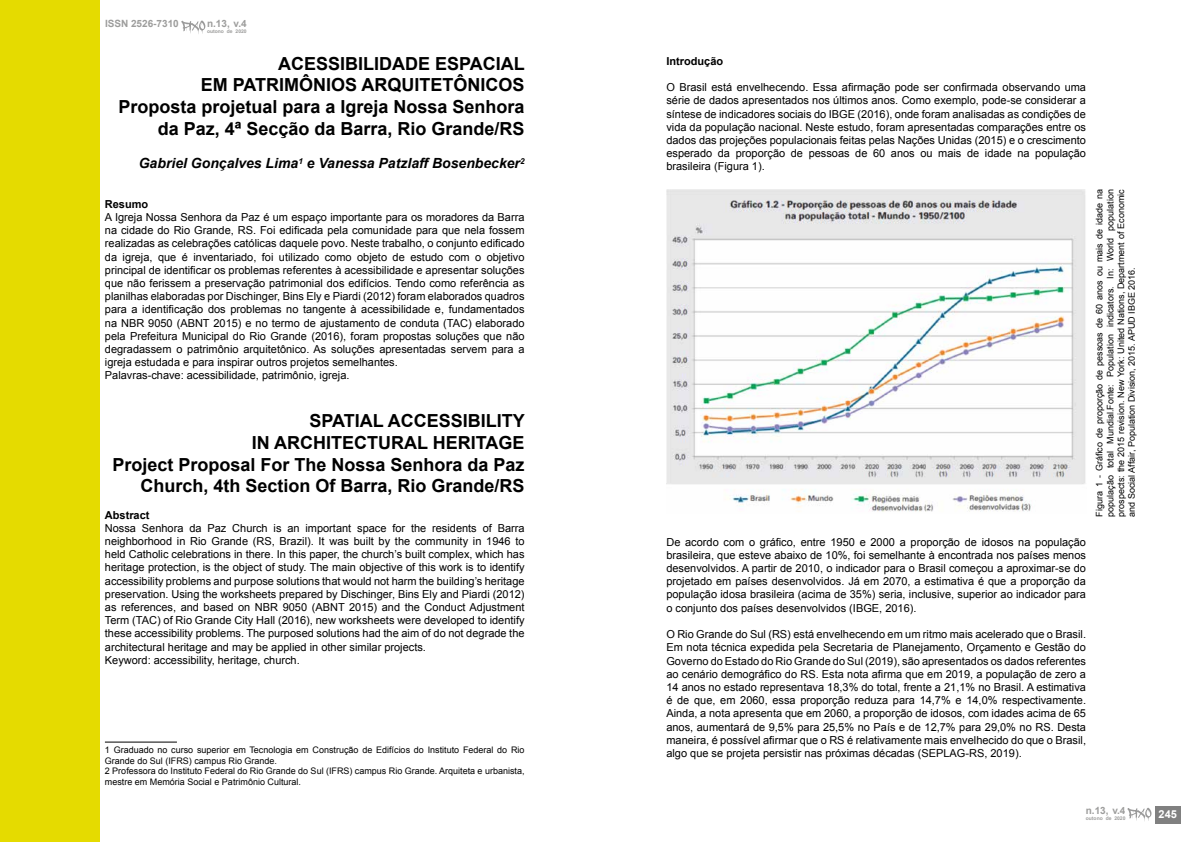
<style>
.page{position:relative;width:1191px;height:842px;background:#fff}
.page>*{position:absolute;margin:0;border:0;box-sizing:border-box;transform-origin:0 0}
.t1{font:700 18px/21.6px "Arial";color:#000;text-align:right}
.t2{font:italic 700 14px "Arial";color:#000}
.t3{font:11px/13.2px "Arial";color:#000;text-align:justify}
.t4{font:700 11px "Arial";color:#000}
.t5{font:700 11px "Arial";color:#fff}
.t6{font:700 10px "Arial";color:#9d9d9c}
.t7{font:9px/10.8px "Arial";color:#000}
.t8{font:700 5px "Arial";color:#9d9d9c}
</style>
<div class="page">
<div style="left:0;top:0;width:99px;height:842px;background:#e5db00"></div>
<hr style="left:105px;top:741px;width:72px;height:1px;background:#000">
<img style="left:666px;top:189px;width:420px;height:323px">
<svg style="left:181px;top:21px;width:24px;height:13px"></svg>
<div style="left:1155px;top:806px;width:25px;height:17px;background:#808080"></div>
<svg style="left:1127px;top:808px;width:24px;height:13px"></svg>
<p class="t6" style="left:105px;top:17px;width:75px">ISSN 2526-7310</p>
<p class="t6" style="left:207px;top:17px;width:41px">n.13, v.4</p>
<p class="t8" style="left:207px;top:28px;width:41px">outono de 2020</p>
<h1 class="t1" style="left:118px;top:53px;width:408px">ACESSIBILIDADE ESPACIAL<br>EM PATRIMÔNIOS ARQUITETÔNICOS<br>Proposta projetual para a Igreja Nossa Senhora da Paz, 4ª Secção da Barra, Rio Grande/RS</h1>
<p class="t2" style="left:139px;top:154px;width:387px">Gabriel Gonçalves Lima<sup>1</sup> e Vanessa Patzlaff Bosenbecker<sup>2</sup></p>
<p class="t4" style="left:105px;top:197px;width:45px">Resumo</p>
<p class="t3" style="left:105px;top:211px;width:421px;text-align:left">A Igreja Nossa Senhora da Paz é um espaço importante para os moradores da Barra na cidade do Rio Grande, RS. Foi edificada pela comunidade para que nela fossem realizadas as celebrações católicas daquele povo. Neste trabalho, o conjunto edificado da igreja, que é inventariado, foi utilizado como objeto de estudo com o objetivo principal de identificar os problemas referentes à acessibilidade e apresentar soluções que não ferissem a preservação patrimonial dos edifícios. Tendo como referência as planilhas elaboradas por Dischinger, Bins Ely e Piardi (2012) foram elaborados quadros para a identificação dos problemas no tangente à acessibilidade e, fundamentados na NBR 9050 (ABNT 2015) e no termo de ajustamento de conduta (TAC) elaborado pela Prefeitura Municipal do Rio Grande (2016), foram propostas soluções que não degradassem o patrimônio arquitetônico. As soluções apresentadas servem para a igreja estudada e para inspirar outros projetos semelhantes.<br>Palavras-chave: acessibilidade, patrimônio, igreja.</p>
<h1 class="t1" style="left:112px;top:411px;width:414px">SPATIAL ACCESSIBILITY<br>IN ARCHITECTURAL HERITAGE<br>Project Proposal For The Nossa Senhora da Paz Church, 4th Section Of Barra, Rio Grande/RS</h1>
<p class="t4" style="left:105px;top:507px;width:46px">Abstract</p>
<p class="t3" style="left:105px;top:521px;width:421px;text-align:left">Nossa Senhora da Paz Church is an important space for the residents of Barra neighborhood in Rio Grande (RS, Brazil). It was built by the community in 1946 to held Catholic celebrations in there. In this paper, the church’s built complex, which has heritage protection, is the object of study. The main objective of this work is to identify accessibility problems and purpose solutions that would not harm the building’s heritage preservation. Using the worksheets prepared by Dischinger, Bins Ely and Piardi (2012) as references, and based on NBR 9050 (ABNT 2015) and the Conduct Adjustment Term (TAC) of Rio Grande City Hall (2016), new worksheets were developed to identify these accessibility problems. The purposed solutions had the aim of do not degrade the architectural heritage and may be applied in other similar projects.<br>Keyword: accessibility, heritage, church.</p>
<p class="t7" style="left:105px;top:744px;width:421px">1 Graduado no curso superior em Tecnologia em Construção de Edifícios do Instituto Federal do Rio Grande do Sul (IFRS) campus Rio Grande.<br>2 Professora do Instituto Federal do Rio Grande do Sul (IFRS) campus Rio Grande. Arquiteta e urbanista, mestre em Memória Social e Patrimônio Cultural.</p>
<p class="t4" style="left:666px;top:54px;width:58px">Introdução</p>
<p class="t3" style="left:666px;top:81px;width:421px">O Brasil está envelhecendo. Essa afirmação pode ser confirmada observando uma série de dados apresentados nos últimos anos. Como exemplo, pode-se considerar a síntese de indicadores sociais do IBGE (2016), onde foram analisadas as condições de vida da população nacional. Neste estudo, foram apresentadas comparações entre os dados das projeções populacionais feitas pelas Nações Unidas (2015) e o crescimento esperado da proporção de pessoas de 60 anos ou mais de idade na população brasileira (Figura 1).</p>
<p class="t3" style="left:666px;top:535px;width:421px">De acordo com o gráfico, entre 1950 e 2000 a proporção de idosos na população brasileira, que esteve abaixo de 10%, foi semelhante à encontrada nos países menos desenvolvidos. A partir de 2010, o indicador para o Brasil começou a aproximar-se do projetado em países desenvolvidos. Já em 2070, a estimativa é que a proporção da população idosa brasileira (acima de 35%) seria, inclusive, superior ao indicador para o conjunto dos países desenvolvidos (IBGE, 2016).</p>
<p class="t3" style="left:666px;top:628px;width:421px">O Rio Grande do Sul (RS) está envelhecendo em um ritmo mais acelerado que o Brasil.<br>Em nota técnica expedida pela Secretaria de Planejamento, Orçamento e Gestão do Governo do Estado do Rio Grande do Sul (2019), são apresentados os dados referentes ao cenário demográfico do RS. Esta nota afirma que em 2019, a população de zero a 14 anos no estado representava 18,3% do total, frente a 21,1% no Brasil. A estimativa é de que, em 2060, essa proporção reduza para 14,7% e 14,0% respectivamente.<br>Ainda, a nota apresenta que em 2060, a proporção de idosos, com idades acima de 65 anos, aumentará de 9,5% para 25,5% no País e de 12,7% para 29,0% no RS. Desta maneira, é possível afirmar que o RS é relativamente mais envelhecido do que o Brasil, algo que se projeta persistir nas próximas décadas (SEPLAG-RS, 2019).</p>
<p class="t7" style="left:1094px;top:517px;width:329px;text-align:justify;rotate:-90deg">Figura 1 - Gráfico de proporção de pessoas de 60 anos ou mais de idade na população total Mundial.Fonte: Population indicators. In: World population prospects: the 2015 revision. New York: United Nations, Department of Economic and Social Affair, Population Division, 2015. APUD IBGE 2016.</p>
<p class="t6" style="left:1085px;top:804px;width:41px">n.13, v.4</p>
<p class="t8" style="left:1085px;top:815px;width:41px">outono de 2020</p>
<p class="t5" style="left:1158px;top:807px;width:20px">245</p>
</div>
